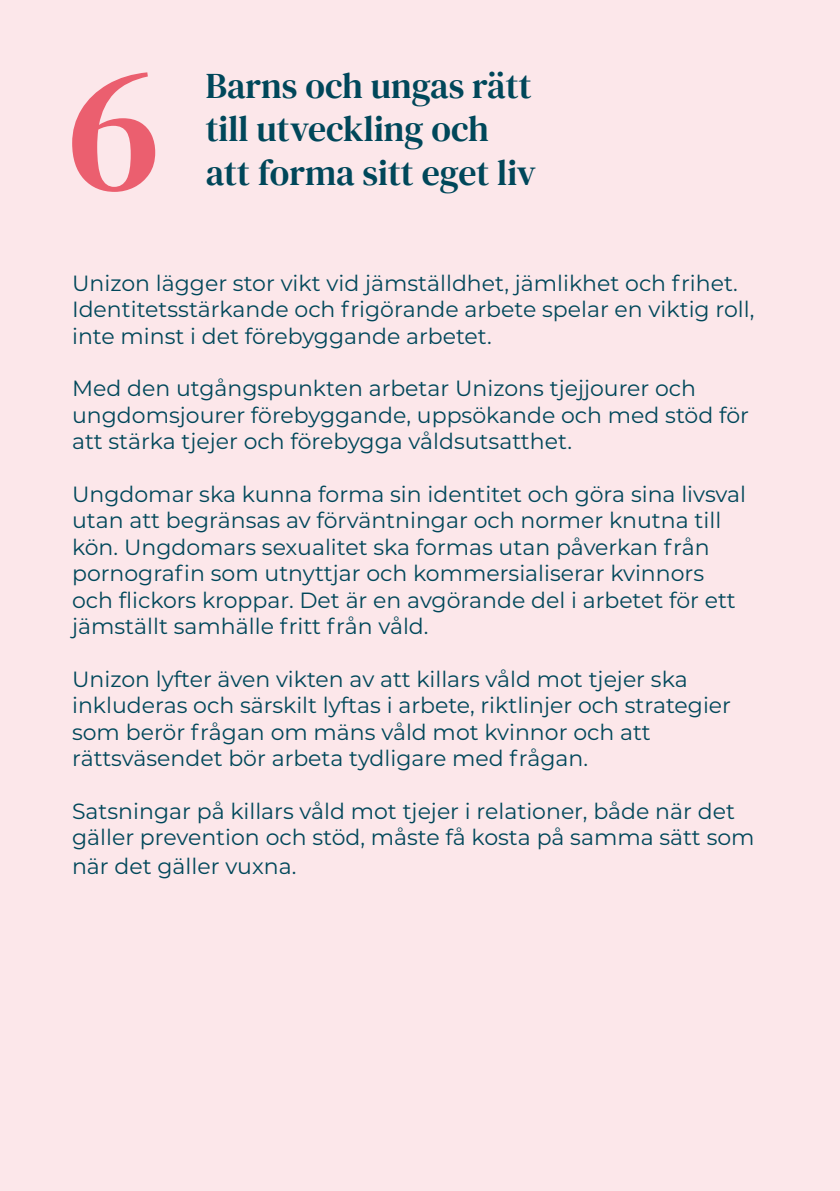
<style>
.page{position:relative;width:840px;height:1191px;background:#fff}
.page>*{position:absolute;margin:0;border:0;box-sizing:border-box;transform-origin:0 0}
.t1{font:180px "DM Serif Text";color:#eb5f6f}
.t2{font:36px "DM Serif Text";color:#00475a}
.t3{font:22px/26.4px "Montserrat";color:#00475a}
</style>
<div class="page">
<div style="left:0;top:0;width:839px;height:1191px;background:#fce7ea"></div>
<p class="t1" style="left:66px;top:24px;width:96px">6</p>
<p class="t2" style="left:206px;top:65px;width:327px">Barns och ungas rätt</p>
<p class="t2" style="left:206px;top:108px;width:284px">till utveckling och</p>
<p class="t2" style="left:206px;top:152px;width:331px">att forma sitt eget liv</p>
<p class="t3" style="left:72px;top:269px;width:683px">Unizon lägger stor vikt vid jämställdhet, jämlikhet och frihet.<br>Identitetsstärkande och frigörande arbete spelar en viktig roll, inte minst i det förebyggande arbetet.</p>
<p class="t3" style="left:72px;top:374px;width:678px">Med den utgångspunkten arbetar Unizons tjejjourer och ungdomsjourer förebyggande, uppsökande och med stöd för att stärka tjejer och förebygga våldsutsatthet.</p>
<p class="t3" style="left:72px;top:480px;width:675px">Ungdomar ska kunna forma sin identitet och göra sina livsval utan att begränsas av förväntningar och normer knutna till kön. Ungdomars sexualitet ska formas utan påverkan från pornografin som utnyttjar och kommersialiserar kvinnors och flickors kroppar. Det är en avgörande del i arbetet för ett jämställt samhälle fritt från våld.</p>
<p class="t3" style="left:72px;top:665px;width:660px">Unizon lyfter även vikten av att killars våld mot tjejer ska inkluderas och särskilt lyftas i arbete, riktlinjer och strategier som berör frågan om mäns våld mot kvinnor och att rättsväsendet bör arbeta tydligare med frågan.</p>
<p class="t3" style="left:72px;top:797px;width:683px">Satsningar på killars våld mot tjejer i relationer, både när det gäller prevention och stöd, måste få kosta på samma sätt som</p>
<p class="t3" style="left:72px;top:852px;width:226px">när det gäller vuxna.</p>
</div>
